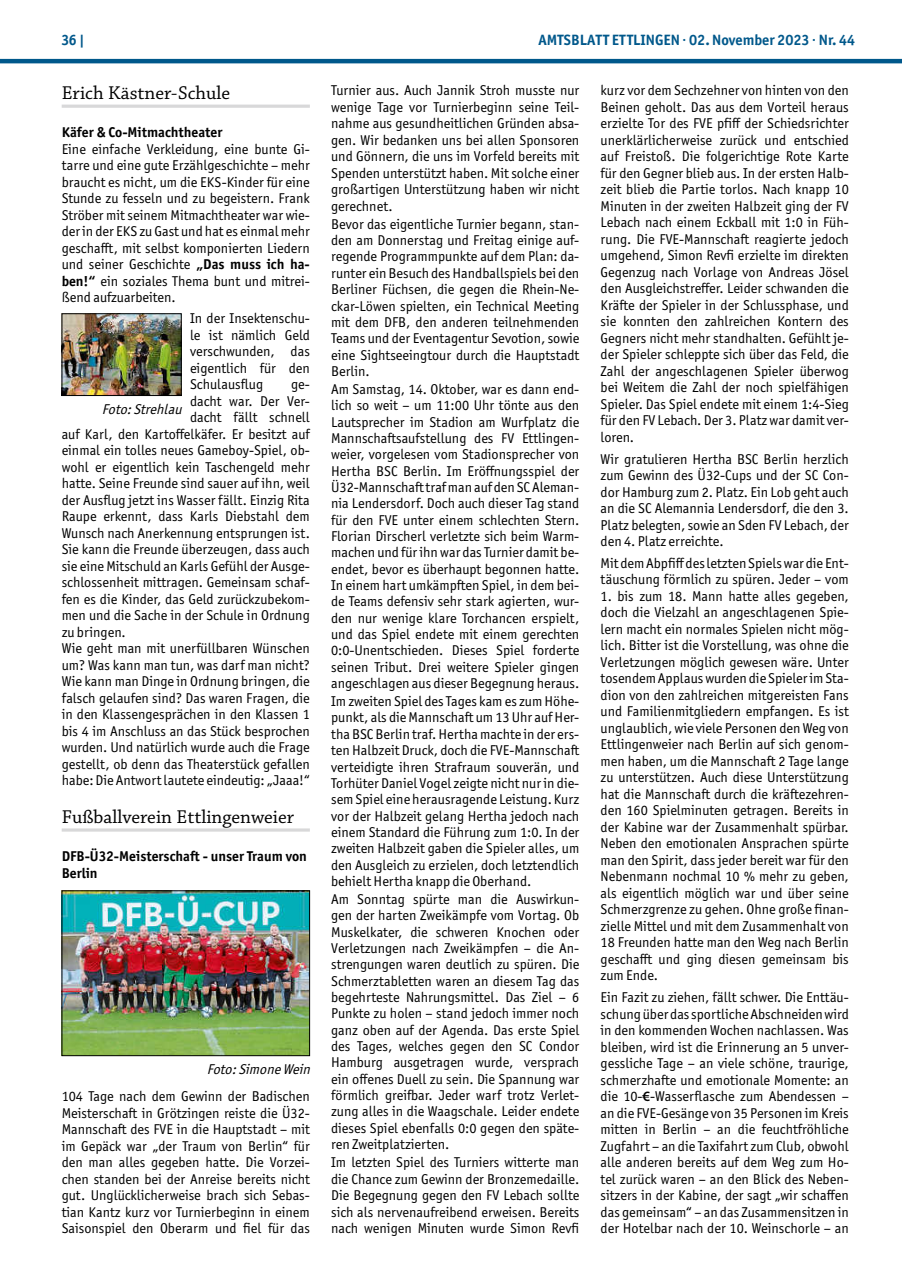
<style>
.page{position:relative;width:902px;height:1280px;background:#fff}
.page>*{position:absolute;margin:0;border:0;box-sizing:border-box;transform-origin:0 0}
.t1{font:19.5px "Chaparral Pro";color:#000}
.t2{font:700 15px "Officina Sans ITC Pro";color:#00588b}
.t3{font:14.25px/16.5px "Officina Sans ITC Pro";color:#000;text-align:justify}
.t4{font:700 14.25px/16.5px "Officina Sans ITC Pro";color:#000}
.t5{font:italic 14.25px "Officina Sans ITC Pro";color:#000}
.s1{font-weight:700}
.s2{font-family:"Myriad Pro";font-weight:600}
</style>
<div class="page">
<hr style="left:0;top:59px;width:901px;height:4px;background:#00588b">
<hr style="left:62px;top:105px;width:248px;height:3px;background:#d8d8d9">
<hr style="left:62px;top:828px;width:248px;height:4px;background:#e1e1e1">
<img style="left:64px;top:315px;width:115px;height:79px">
<div style="left:62px;top:313px;width:119px;height:83px;border:1px solid #000"></div>
<img style="left:64px;top:892px;width:244px;height:162px">
<div style="left:62px;top:890px;width:248px;height:166px;border:1px solid #000"></div>
<p class="t2" style="left:62px;top:31px;width:24px">36 |</p>
<p class="t2" style="left:538px;top:31px;width:318px">AMTSBLATT ETTLINGEN · 02. November 2023 · Nr. 44</p>
<h1 class="t1" style="left:62px;top:82px;width:170px">Erich Kästner-Schule</h1>
<p class="t4" style="left:62px;top:124px;width:162px">Käfer &amp; Co-Mitmachtheater</p>
<p class="t3" style="left:62px;top:141px;width:250px">Eine einfache Verkleidung, eine bunte Gi&shy;tarre und eine gute Erzählgeschichte – mehr braucht es nicht, um die EKS-Kinder für eine Stunde zu fesseln und zu begeistern. Frank Ströber mit seinem Mitmachtheater war wie&shy;der in der EKS zu Gast und hat es einmal mehr geschafft, mit selbst komponierten Liedern und seiner Geschichte <span class="s1">„Das muss ich ha&shy;ben!“</span> ein soziales Thema bunt und mitrei&shy;ßend aufzuarbeiten.</p>
<p class="t3" style="left:331px;top:82px;width:250px">Turnier aus. Auch Jannik Stroh musste nur wenige Tage vor Turnierbeginn seine Teil&shy;nahme aus gesundheitlichen Gründen absa&shy;gen. Wir bedanken uns bei allen Sponsoren und Gönnern, die uns im Vorfeld bereits mit Spenden unterstützt haben. Mit solche einer großartigen Unterstützung haben wir nicht gerechnet.</p>
<p class="t3" style="left:331px;top:216px;width:250px">Bevor das eigentliche Turnier begann, stan&shy;den am Donnerstag und Freitag einige auf&shy;regende Programmpunkte auf dem Plan: da&shy;runter ein Besuch des Handballspiels bei den Berliner Füchsen, die gegen die Rhein-Ne&shy;ckar-Löwen spielten, ein Technical Meeting mit dem DFB, den anderen teilnehmenden Teams und der Eventagentur Sevotion, sowie eine Sightseeingtour durch die Hauptstadt Berlin.</p>
<p class="t3" style="left:331px;top:381px;width:250px">Am Samstag, 14. Oktober, war es dann end&shy;lich so weit – um 11:00 Uhr tönte aus den Lautsprecher im Stadion am Wurfplatz die Mannschaftsaufstellung des FV Ettlingen&shy;weier, vorgelesen vom Stadionsprecher von Hertha BSC Berlin. Im Eröffnungsspiel der Ü32-Mannschaft traf man auf den SC Aleman&shy;nia Lendersdorf. Doch auch dieser Tag stand für den FVE unter einem schlechten Stern.<br>Florian Dirscherl verletzte sich beim Warm&shy;machen und für ihn war das Turnier damit be&shy;endet, bevor es überhaupt begonnen hatte.<br>In einem hart umkämpften Spiel, in dem bei&shy;de Teams defensiv sehr stark agierten, wur&shy;den nur wenige klare Torchancen erspielt, und das Spiel endete mit einem gerechten 0:0-Unentschieden. Dieses Spiel forderte seinen Tribut. Drei weitere Spieler gingen angeschlagen aus dieser Begegnung heraus.</p>
<p class="t3" style="left:331px;top:693px;width:250px">Im zweiten Spiel des Tages kam es zum Höhe&shy;punkt, als die Mannschaft um 13 Uhr auf Her&shy;tha BSC Berlin traf. Hertha machte in der ers&shy;ten Halbzeit Druck, doch die FVE-Mannschaft verteidigte ihren Strafraum souverän, und Torhüter Daniel Vogel zeigte nicht nur in die&shy;sem Spiel eine herausragende Leistung. Kurz vor der Halbzeit gelang Hertha jedoch nach einem Standard die Führung zum 1:0. In der zweiten Halbzeit gaben die Spieler alles, um den Ausgleich zu erzielen, doch letztendlich behielt Hertha knapp die Oberhand.</p>
<p class="t3" style="left:331px;top:891px;width:250px">Am Sonntag spürte man die Auswirkun&shy;gen der harten Zweikämpfe vom Vortag. Ob Muskelkater, die schweren Knochen oder Verletzungen nach Zweikämpfen – die An&shy;strengungen waren deutlich zu spüren. Die Schmerztabletten waren an diesem Tag das begehrteste Nahrungsmittel. Das Ziel – 6<br>Punkte zu holen – stand jedoch immer noch ganz oben auf der Agenda. Das erste Spiel des Tages, welches gegen den SC Condor Hamburg ausgetragen wurde, versprach ein offenes Duell zu sein. Die Spannung war förmlich greifbar. Jeder warf trotz Verlet&shy;zung alles in die Waagschale. Leider endete dieses Spiel ebenfalls 0:0 gegen den späte&shy;ren Zweitplatzierten.</p>
<p class="t3" style="left:331px;top:1154px;width:250px">Im letzten Spiel des Turniers witterte man die Chance zum Gewinn der Bronzemedaille.<br>Die Begegnung gegen den FV Lebach sollte sich als nervenaufreibend erweisen. Bereits nach wenigen Minuten wurde Simon Revfi</p>
<p class="t3" style="left:600px;top:82px;width:250px">kurz vor dem Sechzehner von hinten von den Beinen geholt. Das aus dem Vorteil heraus erzielte Tor des FVE pfiff der Schiedsrichter unerklärlicherweise zurück und entschied auf Freistoß. Die folgerichtige Rote Karte für den Gegner blieb aus. In der ersten Halb&shy;zeit blieb die Partie torlos. Nach knapp 10<br>Minuten in der zweiten Halbzeit ging der FV Lebach nach einem Eckball mit 1:0 in Füh&shy;rung. Die FVE-Mannschaft reagierte jedoch umgehend, Simon Revfi erzielte im direkten Gegenzug nach Vorlage von Andreas Jösel den Ausgleichstreffer. Leider schwanden die Kräfte der Spieler in der Schlussphase, und sie konnten den zahlreichen Kontern des Gegners nicht mehr standhalten. Gefühlt je&shy;der Spieler schleppte sich über das Feld, die Zahl der angeschlagenen Spieler überwog bei Weitem die Zahl der noch spielfähigen Spieler. Das Spiel endete mit einem 1:4-Sieg für den FV Lebach. Der 3. Platz war damit ver&shy;loren.</p>
<p class="t3" style="left:600px;top:450px;width:250px">Wir gratulieren Hertha BSC Berlin herzlich zum Gewinn des Ü32-Cups und der SC Con&shy;dor Hamburg zum 2. Platz. Ein Lob geht auch an die SC Alemannia Lendersdorf, die den 3.<br>Platz belegten, sowie an Sden FV Lebach, der den 4. Platz erreichte.</p>
<p class="t3" style="left:600px;top:555px;width:250px">Mit dem Abpfiff des letzten Spiels war die Ent&shy;täuschung förmlich zu spüren. Jeder – vom</p>
<p class="t3" style="left:600px;top:588px;width:250px">1. bis zum 18. Mann hatte alles gegeben, doch die Vielzahl an angeschlagenen Spie&shy;lern macht ein normales Spielen nicht mög&shy;lich. Bitter ist die Vorstellung, was ohne die Verletzungen möglich gewesen wäre. Unter tosendem Applaus wurden die Spieler im Sta&shy;dion von den zahlreichen mitgereisten Fans und Familienmitgliedern empfangen. Es ist unglaublich, wie viele Personen den Weg von Ettlingenweier nach Berlin auf sich genom&shy;men haben, um die Mannschaft 2 Tage lange zu unterstützen. Auch diese Unterstützung hat die Mannschaft durch die kräftezehren&shy;den 160 Spielminuten getragen. Bereits in der Kabine war der Zusammenhalt spürbar.<br>Neben den emotionalen Ansprachen spürte man den Spirit, dass jeder bereit war für den Nebenmann nochmal 10 % mehr zu geben, als eigentlich möglich war und über seine Schmerzgrenze zu gehen. Ohne große finan&shy;zielle Mittel und mit dem Zusammenhalt von 18 Freunden hatte man den Weg nach Berlin geschafft und ging diesen gemeinsam bis zum Ende.</p>
<p class="t3" style="left:600px;top:989px;width:250px">Ein Fazit zu ziehen, fällt schwer. Die Enttäu&shy;schung über das sportliche Abschneiden wird in den kommenden Wochen nachlassen. Was bleiben, wird ist die Erinnerung an 5 unver&shy;gessliche Tage – an viele schöne, traurige, schmerzhafte und emotionale Momente: an die 10-<span class="s2">€</span>-Wasserflasche zum Abendessen – an die FVE-Gesänge von 35 Personen im Kreis mitten in Berlin – an die feuchtfröhliche Zugfahrt – an die Taxifahrt zum Club, obwohl alle anderen bereits auf dem Weg zum Ho&shy;tel zurück waren – an den Blick des Neben&shy;sitzers in der Kabine, der sagt „wir schaffen das gemeinsam“ – an das Zusammensitzen in der Hotelbar nach der 10. Weinschorle – an</p>
<p class="t3" style="left:190px;top:310px;width:121px">In der Insektenschu&shy;le ist nämlich Geld verschwunden, das eigentlich für den Schulausflug</p>
<p class="t3" style="left:291px;top:376px;width:20px">ge-</p>
<p class="t3" style="left:190px;top:393px;width:121px">dacht war. Der Ver-</p>
<p class="t3" style="left:190px;top:409px;width:121px">dacht fällt schnell</p>
<p class="t3" style="left:62px;top:426px;width:250px">auf Karl, den Kartoffelkäfer. Er besitzt auf</p>
<p class="t3" style="left:62px;top:442px;width:250px">einmal ein tolles neues Gameboy-Spiel, ob-</p>
<p class="t3" style="left:62px;top:459px;width:250px">wohl er eigentlich kein Taschengeld mehr</p>
<p class="t3" style="left:62px;top:475px;width:250px">hatte. Seine Freunde sind sauer auf ihn, weil</p>
<p class="t3" style="left:62px;top:492px;width:250px">der Ausflug jetzt ins Wasser fällt. Einzig Rita</p>
<p class="t3" style="left:62px;top:508px;width:250px">Raupe erkennt, dass Karls Diebstahl dem</p>
<p class="t3" style="left:62px;top:525px;width:250px">Wunsch nach Anerkennung entsprungen ist.</p>
<p class="t3" style="left:62px;top:541px;width:250px">Sie kann die Freunde überzeugen, dass auch</p>
<p class="t3" style="left:62px;top:558px;width:250px">sie eine Mitschuld an Karls Gefühl der Ausge-</p>
<p class="t3" style="left:62px;top:574px;width:250px">schlossenheit mittragen. Gemeinsam schaf-</p>
<p class="t3" style="left:62px;top:591px;width:250px">fen es die Kinder, das Geld zurückzubekom-</p>
<p class="t3" style="left:62px;top:607px;width:250px">men und die Sache in der Schule in Ordnung</p>
<p class="t3" style="left:62px;top:624px;width:66px">zu bringen.</p>
<p class="t3" style="left:62px;top:640px;width:250px">Wie geht man mit unerfüllbaren Wünschen</p>
<p class="t3" style="left:62px;top:657px;width:250px">um? Was kann man tun, was darf man nicht?</p>
<p class="t3" style="left:62px;top:673px;width:250px">Wie kann man Dinge in Ordnung bringen, die</p>
<p class="t3" style="left:62px;top:690px;width:250px">falsch gelaufen sind? Das waren Fragen, die</p>
<p class="t3" style="left:62px;top:706px;width:250px">in den Klassengesprächen in den Klassen 1</p>
<p class="t3" style="left:62px;top:723px;width:250px">bis 4 im Anschluss an das Stück besprochen</p>
<p class="t3" style="left:62px;top:739px;width:250px">wurden. Und natürlich wurde auch die Frage</p>
<p class="t3" style="left:62px;top:756px;width:250px">gestellt, ob denn das Theaterstück gefallen</p>
<p class="t3" style="left:62px;top:772px;width:250px">habe: Die Antwort lautete eindeutig: „Jaaa!“</p>
<h1 class="t1" style="left:62px;top:806px;width:234px">Fußballverein Ettlingenweier</h1>
<p class="t4" style="left:62px;top:848px;width:247px">DFB-Ü32-Meisterschaft - unser Traum von<br>Berlin</p>
<p class="t5" style="left:102px;top:401px;width:85px">Foto:Strehlau</p>
<p class="t5" style="left:207px;top:1061px;width:108px">Foto:SimoneWein</p>
<p class="t3" style="left:62px;top:1088px;width:250px">104 Tage nach dem Gewinn der Badischen Meisterschaft in Grötzingen reiste die Ü32- Mannschaft des FVE in die Hauptstadt – mit im Gepäck war „der Traum von Berlin“ für den man alles gegeben hatte. Die Vorzei&shy;chen standen bei der Anreise bereits nicht gut. Unglücklicherweise brach sich Sebas&shy;tian Kantz kurz vor Turnierbeginn in einem Saisonspiel den Oberarm und fiel für das</p>
</div>
